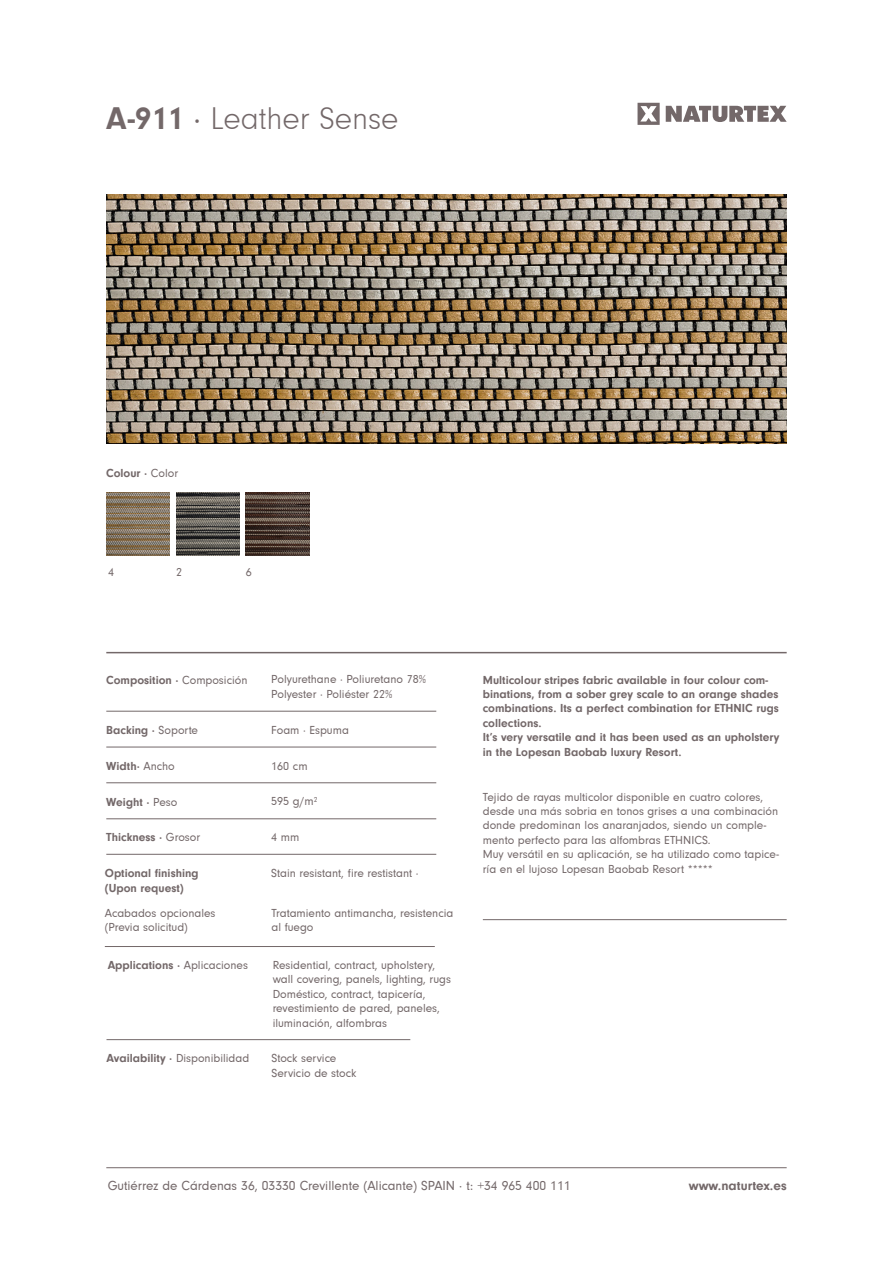
<style>
.page{position:relative;width:893px;height:1263px;background:#fff}
.page>*{position:absolute;margin:0;border:0;box-sizing:border-box;transform-origin:0 0}
.t1{font:300 32.4px "Neuzeit Gro";color:#736869}
.t2{font:13.5px "Neuzeit Gro";color:#736869}
.t3{font:700 13.5px "Neuzeit Gro";color:#736869}
.t4{font:12px/14.4px "Neuzeit Gro";color:#736869}
.t5{font:700 12px/14.4px "Neuzeit Gro";color:#736869}
.s1{font-weight:700}
.s2{font-weight:400}
</style>
<div class="page">
<svg style="left:637px;top:103px;width:150px;height:22px"></svg>
<hr style="left:106px;top:711px;width:330px;height:1px;background:#736869">
<hr style="left:106px;top:782px;width:330px;height:1px;background:#736869">
<hr style="left:106px;top:818px;width:330px;height:1px;background:#736869">
<hr style="left:483px;top:919px;width:304px;height:1px;background:#736869">
<hr style="left:106px;top:1039px;width:304px;height:1px;background:#736869">
<hr style="left:106px;top:854px;width:330px;height:1px;background:#736869">
<hr style="left:106px;top:747px;width:330px;height:1px;background:#736869">
<hr style="left:105px;top:946px;width:330px;height:1px;background:#736869">
<img style="left:176px;top:493px;width:63px;height:63px">
<img style="left:106px;top:194px;width:681px;height:250px">
<hr style="left:106px;top:652px;width:681px;height:1px;background:#736869">
<img style="left:246px;top:493px;width:63px;height:63px">
<img style="left:106px;top:493px;width:64px;height:63px">
<hr style="left:106px;top:1167px;width:681px;height:1px;background:#736869">
<p class="t1" style="left:106px;top:101px;width:294px"><span class="s1">A-911</span> <span class="s2">·</span> Leather Sense</p>
<p class="t5" style="left:106px;top:466px;width:73px">Colour · <span class="s2">Color</span></p>
<p class="t4" style="left:108px;top:565px;width:7px">4</p>
<p class="t4" style="left:246px;top:565px;width:7px">6</p>
<p class="t4" style="left:176px;top:565px;width:7px">2</p>
<p class="t5" style="left:106px;top:672px;width:143px">Composition · <span class="s2">Composición</span></p>
<p class="t5" style="left:106px;top:723px;width:93px">Backing · <span class="s2">Soporte</span></p>
<p class="t5" style="left:106px;top:759px;width:70px">Width· <span class="s2">Ancho</span></p>
<p class="t5" style="left:106px;top:794px;width:73px">Weight · <span class="s2">Peso</span></p>
<p class="t5" style="left:106px;top:830px;width:95px">Thickness · <span class="s2">Grosor</span></p>
<p class="t4" style="left:271px;top:672px;width:156px">Polyurethane · Poliuretano 78%</p>
<p class="t4" style="left:271px;top:687px;width:123px">Polyester · Poliéster 22%</p>
<p class="t4" style="left:271px;top:723px;width:79px">Foam · Espuma</p>
<p class="t4" style="left:271px;top:759px;width:38px">160 cm</p>
<p class="t4" style="left:271px;top:794px;width:48px">595 g/m<sup>2</sup></p>
<p class="t4" style="left:271px;top:830px;width:30px">4 mm</p>
<p class="t5" style="left:105px;top:866px;width:95px">Optional finishing</p>
<p class="t4" style="left:271px;top:866px;width:149px">Stain resistant, fire restistant ·</p>
<p class="t5" style="left:105px;top:880px;width:80px">(Upon request)</p>
<p class="t4" style="left:105px;top:906px;width:112px">Acabados opcionales</p>
<p class="t4" style="left:105px;top:920px;width:85px">(Previa solicitud)</p>
<p class="t4" style="left:271px;top:906px;width:184px">Tratamiento antimancha, resistencia al fuego</p>
<p class="t5" style="left:108px;top:958px;width:142px">Applications · <span class="s2">Aplicaciones</span></p>
<p class="t4" style="left:106px;top:1051px;width:144px"><span class="s1">Availability ·</span> Disponibilidad</p>
<p class="t4" style="left:273px;top:958px;width:180px">Residential, contract, upholstery, wall covering, panels, lighting, rugs</p>
<p class="t4" style="left:273px;top:987px;width:169px">Doméstico, contract, tapicería, revestimiento de pared, paneles, iluminación, alfombras</p>
<p class="t4" style="left:271px;top:1051px;width:66px">Stock service</p>
<p class="t4" style="left:271px;top:1066px;width:86px">Servicio de stock</p>
<p class="t5" style="left:483px;top:672px;width:297px">Multicolour stripes fabric available in four colour com&shy;binations, from a sober grey scale to an orange shades combinations. Its a perfect combination for ETHNIC rugs collections.</p>
<p class="t5" style="left:483px;top:730px;width:298px">It’s very versatile and it has been used as an upholstery in the Lopesan Baobab luxury Resort.</p>
<p class="t4" style="left:483px;top:790px;width:297px">Tejido de rayas multicolor disponible en cuatro colores, desde una más sobria en tonos grises a una combinación donde predominan los anaranjados, siendo un comple&shy;mento perfecto para las alfombras ETHNICS.</p>
<p class="t4" style="left:483px;top:847px;width:298px">Muy versátil en su aplicación, se ha utilizado como tapice&shy;ría en el lujoso Lopesan Baobab Resort *****</p>
<p class="t2" style="left:108px;top:1178px;width:464px">Gutiérrez de Cárdenas 36, 03330 Crevillente (Alicante) SPAIN · t: +34 965 400 111</p>
<p class="t3" style="left:689px;top:1178px;width:99px">www.naturtex.es</p>
</div>
